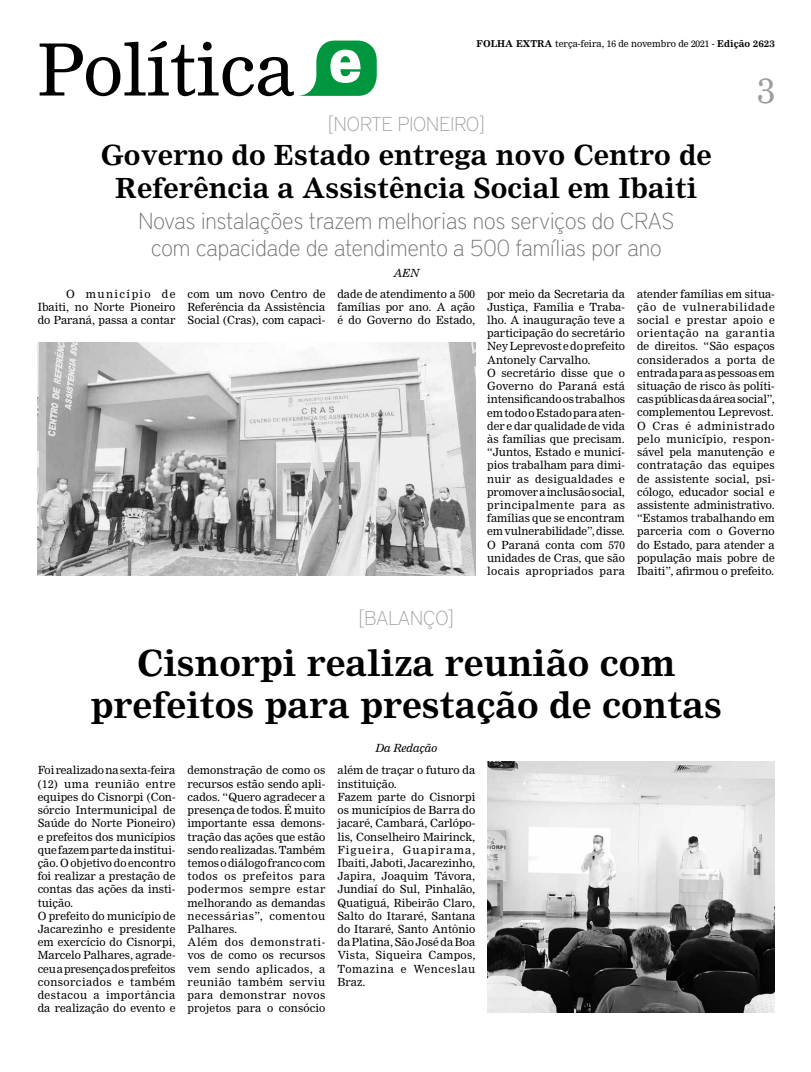
<style>
.page{position:relative;width:811px;height:1072px;background:#fff}
.page>*{position:absolute;margin:0;border:0;box-sizing:border-box;transform-origin:0 0}
.t1{font:70.4px "Nimrod MT Std";color:#000}
.t2{font:700 35.1px/42.2px "Nimrod";color:#000;text-align:center}
.t3{font:35px "Nimrod MT Std";color:#9d9d9c}
.t4{font:700 27.1px/32.6px "Nimrod";color:#000;text-align:center}
.t5{font:100 23px/27.6px "District Pro";color:#706f6f;text-align:center}
.t6{font:100 20px "District Pro";color:#9d9d9c}
.t7{font:11px/13.2px "Nimrod MT Std";color:#000;text-align:justify}
.t8{font:italic 11px "Nimrod MT Std";color:#000}
.t9{font:9.3px "Nimrod MT Std";color:#000}
.s1{font-family:"Nimrod";font-weight:700}
</style>
<div class="page">
<svg style="left:298px;top:41px;width:79px;height:55px"></svg>
<img style="left:38px;top:342px;width:437px;height:233px">
<img style="left:487px;top:762px;width:288px;height:250px">
<h1 class="t1" style="left:38px;top:29px;width:326px">Política <sup>e</sup></h1>
<p class="t9" style="left:476px;top:38px;width:300px"><span class="s1">FOLHA EXTRA</span> terça-feira, 16 de novembro de 2021 - <span class="s1">Edição 2623</span></p>
<h3 class="t3" style="left:757px;top:69px;width:19px">3</h3>
<h3 class="t6" style="left:328px;top:109px;width:158px">[NORTE PIONEIRO]</h3>
<h3 class="t4" style="left:101px;top:139px;width:612px">Governo do Estado entrega novo Centro de<br>Referência a Assistência Social em Ibaiti</h3>
<h3 class="t5" style="left:138px;top:205px;width:537px">Novas instalações trazem melhorias nos serviços do CRAS com capacidade de atendimento a 500 famílias por ano</h3>
<p class="t7" style="left:38px;top:287px;width:139px;text-indent:28px">O município de Ibaiti, no Norte Pioneiro do Paraná, passa a contar</p>
<p class="t7" style="left:188px;top:287px;width:139px">com um novo Centro de Referência da Assistência Social (Cras), com capaci-</p>
<p class="t7" style="left:337px;top:287px;width:139px">dade de atendimento a 500 famílias por ano. A ação é do Governo do Estado,</p>
<p class="t7" style="left:487px;top:287px;width:139px;text-align:left">por meio da Secretaria da<br>Justiça, Família e Traba&shy;lho. A inauguração teve a participação do secretário<br>Ney Leprevost e do prefeito<br>Antonely Carvalho.<br>O secretário disse que o<br>Governo do Paraná está intensificando os trabalhos em todo o Estado para aten&shy;der e dar qualidade de vida às famílias que precisam. “Juntos, Estado e municí&shy;pios trabalham para dimi&shy;nuir as desigualdades e promover a inclusão social, principalmente para as famílias que se encontram em vulnerabilidade”, disse.<br>O Paraná conta com 570 unidades de Cras, que são locais apropriados para</p>
<p class="t7" style="left:637px;top:287px;width:139px">atender famílias em situa&shy;ção de vulnerabilidade social e prestar apoio e orientação na garantia de direitos. “São espaços considerados a porta de entrada para as pessoas em situação de risco às políti&shy;cas públicas da área social”, complementou Leprevost.<br>O Cras é administrado pelo município, respon&shy;sável pela manutenção e contratação das equipes de assistente social, psi&shy;cólogo, educador social e assistente administrativo. “Estamos trabalhando em parceria com o Governo do Estado, para atender a população mais pobre de Ibaiti”, afirmou o prefeito.</p>
<p class="t8" style="left:394px;top:267px;width:27px">AEN</p>
<h3 class="t6" style="left:359px;top:604px;width:96px">[BALANÇO]</h3>
<h2 class="t2" style="left:91px;top:642px;width:632px">Cisnorpi realiza reunião com prefeitos para prestação de contas</h2>
<p class="t8" style="left:375px;top:741px;width:63px">Da Redação</p>
<p class="t7" style="left:38px;top:764px;width:139px;text-align:left">Foi realizado na sexta-feira (12) uma reunião entre equipes do Cisnorpi (Con&shy;sórcio Intermunicipal de<br>Saúde do Norte Pioneiro) e prefeitos dos municípios que fazem parte da institui&shy;ção. O objetivo do encontro foi realizar a prestação de contas das ações da insti&shy;tuição.<br>O prefeito do município de<br>Jacarezinho e presidente em exercício do Cisnorpi,<br>Marcelo Palhares, agrade&shy;ceu a presença dos prefeitos consorciados e também destacou a importância da realização do evento e</p>
<p class="t7" style="left:188px;top:764px;width:139px;text-align:left">demonstração de como os recursos estão sendo apli&shy;cados. “Quero agradecer a presença de todos. É muito importante essa demons&shy;tração das ações que estão sendo realizadas. Também temos o diálogo franco com todos os prefeitos para podermos sempre estar melhorando as demandas necessárias”, comentou<br>Palhares.<br>Além dos demonstrati&shy;vos de como os recursos vem sendo aplicados, a reunião também serviu para demonstrar novos projetos para o consócio</p>
<p class="t7" style="left:337px;top:764px;width:139px;text-align:left">além de traçar o futuro da instituição.<br>Fazem parte do Cisnorpi os municípios de Barra do jacaré, Cambará, Carlópo&shy;lis, Conselheiro Mairinck,<br>Figueira, Guapirama,<br>Ibaiti, Jaboti, Jacarezinho,<br>Japira, Joaquim Távora,<br>Jundiaí do Sul, Pinhalão,<br>Quatiguá, Ribeirão Claro,<br>Salto do Itararé, Santana do Itararé, Santo Antônio da Platina, São José da Boa<br>Vista, Siqueira Campos,<br>Tomazina e Wenceslau<br>Braz.</p>
</div>
